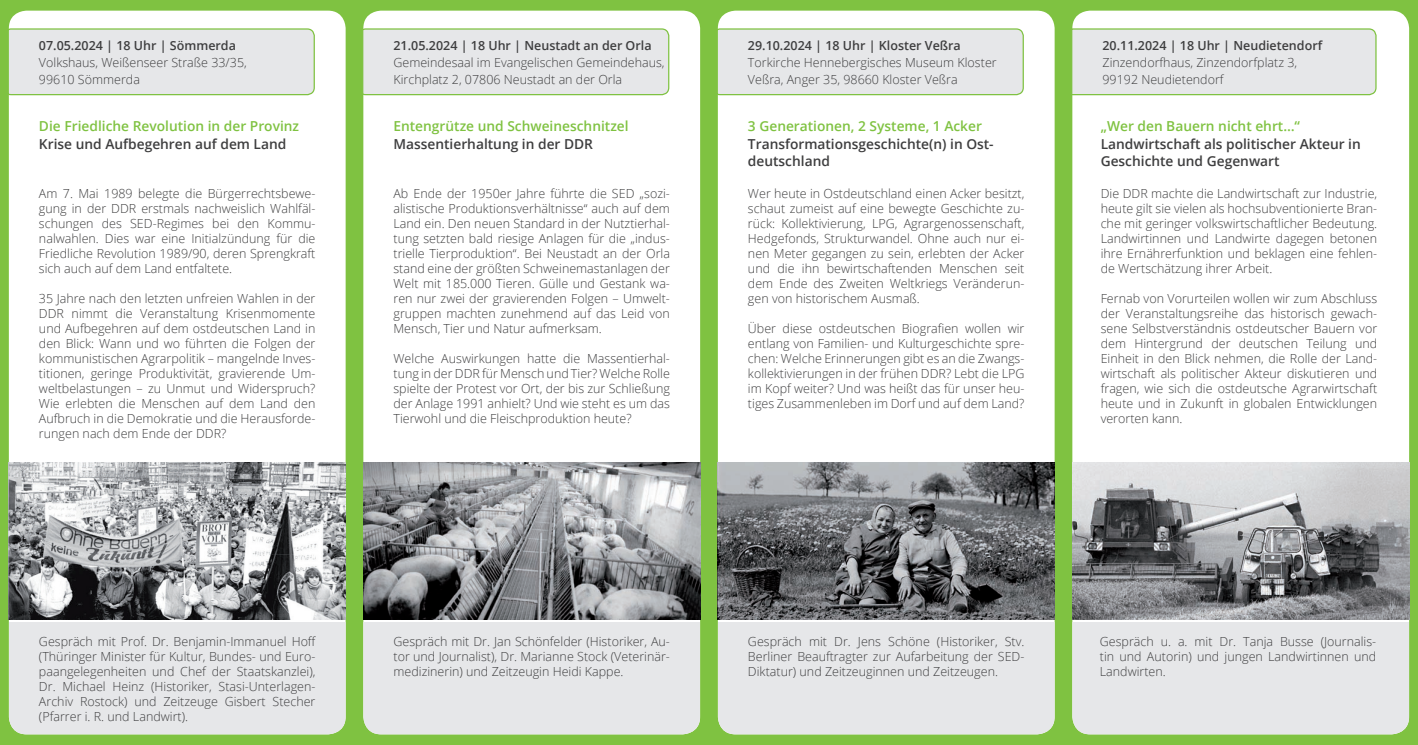
<style>
.page{position:relative;width:1418px;height:745px;background:#fff}
.page>*{position:absolute;margin:0;border:0;box-sizing:border-box;transform-origin:0 0}
.t1{font:600 13.75px/17.5px "Open Sans";color:#3e3e3f}
.t2{font:600 13.75px "Open Sans";color:#7fc241}
.t3{font:300 12.5px/15px "Open Sans";color:#3e3e3f;text-align:justify}
.t4{font:600 12.5px "Open Sans";color:#3e3e3f}
</style>
<div class="page">
<div style="left:0;top:0;width:1417px;height:744px;background:#7fc241"></div>
<div style="left:9px;top:11px;width:336px;height:722px;background:#fff;border-radius:18px"></div>
<div style="left:9px;top:622px;width:336px;height:111px;background:#e6e7e9"></div>
<div style="left:363px;top:11px;width:337px;height:722px;background:#fff;border-radius:18px"></div>
<div style="left:363px;top:622px;width:337px;height:111px;background:#e6e7e9"></div>
<div style="left:718px;top:11px;width:336px;height:722px;background:#fff;border-radius:18px"></div>
<div style="left:718px;top:622px;width:336px;height:111px;background:#e6e7e9"></div>
<div style="left:1072px;top:11px;width:336px;height:722px;background:#fff;border-radius:18px"></div>
<div style="left:1072px;top:622px;width:336px;height:111px;background:#e6e7e9"></div>
<div style="left:717px;top:28px;width:307px;height:68px;background:#e6e7e9"></div>
<svg style="left:1072px;top:28px;width:305px;height:68px;background:#e1e5e2"></svg>
<div style="left:363px;top:28px;width:307px;height:68px;background:#e6e7e9"></div>
<div style="left:8px;top:28px;width:307px;height:68px;background:#e6e7e9"></div>
<img style="left:9px;top:462px;width:336px;height:156px">
<img style="left:363px;top:462px;width:337px;height:156px">
<img style="left:718px;top:462px;width:336px;height:156px">
<img style="left:1072px;top:462px;width:336px;height:156px">
<p class="t4" style="left:39px;top:36px;width:198px">07.05.2024 | 18 Uhr | Sömmerda</p>
<p class="t3" style="left:39px;top:54px;width:209px;line-height:16.2px">Volkshaus, Weißenseer Straße 33/35,<br>99610 Sömmerda</p>
<p class="t2" style="left:39px;top:117px;width:262px">Die Friedliche Revolution in der Provinz</p>
<p class="t1" style="left:39px;top:134px;width:249px">Krise und Aufbegehren auf dem Land</p>
<p class="t3" style="left:39px;top:185px;width:278px">Am 7. Mai 1989 belegte die Bürgerrechtsbewe&shy;gung in der DDR erstmals nachweislich Wahlfäl&shy;schungen des SED-Regimes bei den Kommu&shy;nalwahlen. Dies war eine Initialzündung für die Friedliche Revolution 1989/90, deren Sprengkraft sich auch auf dem Land entfaltete.</p>
<p class="t3" style="left:39px;top:290px;width:278px">35 Jahre nach den letzten unfreien Wahlen in der DDR nimmt die Veranstaltung Krisenmomente und Aufbegehren auf dem ostdeutschen Land in den Blick: Wann und wo führten die Folgen der kommunistischen Agrarpolitik – mangelnde Inves&shy;titionen, geringe Produktivität, gravierende Um&shy;weltbelastungen – zu Unmut und Widerspruch?<br>Wie erlebten die Menschen auf dem Land den Aufbruch in die Demokratie und die Herausforde&shy;rungen nach dem Ende der DDR?</p>
<p class="t4" style="left:393px;top:36px;width:260px">21.05.2024 | 18 Uhr | Neustadt an der Orla</p>
<p class="t3" style="left:393px;top:54px;width:273px;line-height:16.2px">Gemeindesaal im Evangelischen Gemeindehaus,<br>Kirchplatz 2, 07806 Neustadt an der Orla</p>
<p class="t2" style="left:393px;top:117px;width:237px">Entengrütze und Schweineschnitzel</p>
<p class="t1" style="left:393px;top:134px;width:201px">Massentierhaltung in der DDR</p>
<p class="t3" style="left:393px;top:185px;width:278px">Ab Ende der 1950er Jahre führte die SED „sozi&shy;alistische Produktionsverhältnisse“ auch auf dem Land ein. Den neuen Standard in der Nutztierhal&shy;tung setzten bald riesige Anlagen für die „indus&shy;trielle Tierproduktion“. Bei Neustadt an der Orla stand eine der größten Schweinemastanlagen der Welt mit 185.000 Tieren. Gülle und Gestank wa&shy;ren nur zwei der gravierenden Folgen – Umwelt&shy;gruppen machten zunehmend auf das Leid von Mensch, Tier und Natur aufmerksam.</p>
<p class="t3" style="left:393px;top:350px;width:278px">Welche Auswirkungen hatte die Massentierhal&shy;tung in der DDR für Mensch und Tier? Welche Rolle spielte der Protest vor Ort, der bis zur Schließung der Anlage 1991 anhielt? Und wie steht es um das Tierwohl und die Fleischproduktion heute?</p>
<p class="t4" style="left:748px;top:36px;width:214px">29.10.2024 | 18 Uhr | Kloster Veßra</p>
<p class="t3" style="left:748px;top:54px;width:250px;line-height:16.2px">Torkirche Hennebergisches Museum Kloster<br>Veßra, Anger 35, 98660 Kloster Veßra</p>
<p class="t2" style="left:748px;top:117px;width:235px">3 Generationen, 2 Systeme, 1 Acker</p>
<p class="t1" style="left:748px;top:134px;width:247px">Transformationsgeschichte(n) in Ost&shy;deutschland</p>
<p class="t3" style="left:748px;top:185px;width:278px">Wer heute in Ostdeutschland einen Acker besitzt, schaut zumeist auf eine bewegte Geschichte zu&shy;rück: Kollektivierung, LPG, Agrargenossenschaft, Hedgefonds, Strukturwandel. Ohne auch nur ei&shy;nen Meter gegangen zu sein, erlebten der Acker und die ihn bewirtschaftenden Menschen seit dem Ende des Zweiten Weltkriegs Veränderun&shy;gen von historischem Ausmaß.</p>
<p class="t3" style="left:748px;top:320px;width:278px">Über diese ostdeutschen Biografien wollen wir entlang von Familien- und Kulturgeschichte spre&shy;chen: Welche Erinnerungen gibt es an die Zwangs&shy;kollektivierungen in der frühen DDR? Lebt die LPG im Kopf weiter? Und was heißt das für unser heu&shy;tiges Zusammenleben im Dorf und auf dem Land?</p>
<p class="t4" style="left:1102px;top:36px;width:221px">20.11.2024 | 18 Uhr | Neudietendorf</p>
<p class="t3" style="left:1102px;top:54px;width:196px;line-height:16.2px">Zinzendorfhaus, Zinzendorfplatz 3,<br>99192 Neudietendorf</p>
<p class="t2" style="left:1100px;top:117px;width:201px">„Wer den Bauern nicht ehrt…“</p>
<p class="t1" style="left:1100px;top:134px;width:261px">Landwirtschaft als politischer Akteur in<br>Geschichte und Gegenwart</p>
<p class="t3" style="left:1100px;top:185px;width:278px">Die DDR machte die Landwirtschaft zur Industrie, heute gilt sie vielen als hochsubventionierte Bran&shy;che mit geringer volkswirtschaftlicher Bedeutung.<br>Landwirtinnen und Landwirte dagegen betonen ihre Ernährerfunktion und beklagen eine fehlen&shy;de Wertschätzung ihrer Arbeit.</p>
<p class="t3" style="left:1100px;top:290px;width:278px">Fernab von Vorurteilen wollen wir zum Abschluss der Veranstaltungsreihe das historisch gewach&shy;sene Selbstverständnis ostdeutscher Bauern vor dem Hintergrund der deutschen Teilung und Einheit in den Blick nehmen, die Rolle der Land&shy;wirtschaft als politischer Akteur diskutieren und fragen, wie sich die ostdeutsche Agrarwirtschaft heute und in Zukunft in globalen Entwicklungen verorten kann.</p>
<p class="t3" style="left:39px;top:633px;width:279px">Gespräch mit Prof. Dr. Benjamin-Immanuel Hoff (Thüringer Minister für Kultur, Bundes- und Euro&shy;paangelegenheiten und Chef der Staatskanzlei), Dr. Michael Heinz (Historiker, Stasi-Unterlagen-Archiv Rostock) und Zeitzeuge Gisbert Stecher (Pfarrer i. R. und Landwirt).</p>
<p class="t3" style="left:393px;top:633px;width:278px">Gespräch mit Dr. Jan Schönfelder (Historiker, Au&shy;tor und Journalist), Dr. Marianne Stock (Veterinär&shy;medizinerin) und Zeitzeugin Heidi Kappe.</p>
<p class="t3" style="left:748px;top:633px;width:278px">Gespräch mit Dr. Jens Schöne (Historiker, Stv.<br>Berliner Beauftragter zur Aufarbeitung der SED-Diktatur) und Zeitzeuginnen und Zeitzeugen.</p>
<p class="t3" style="left:1099px;top:633px;width:278px">Gespräch u. a. mit Dr. Tanja Busse (Journalis&shy;tin und Autorin) und jungen Landwirtinnen und Landwirten.</p>
</div>
